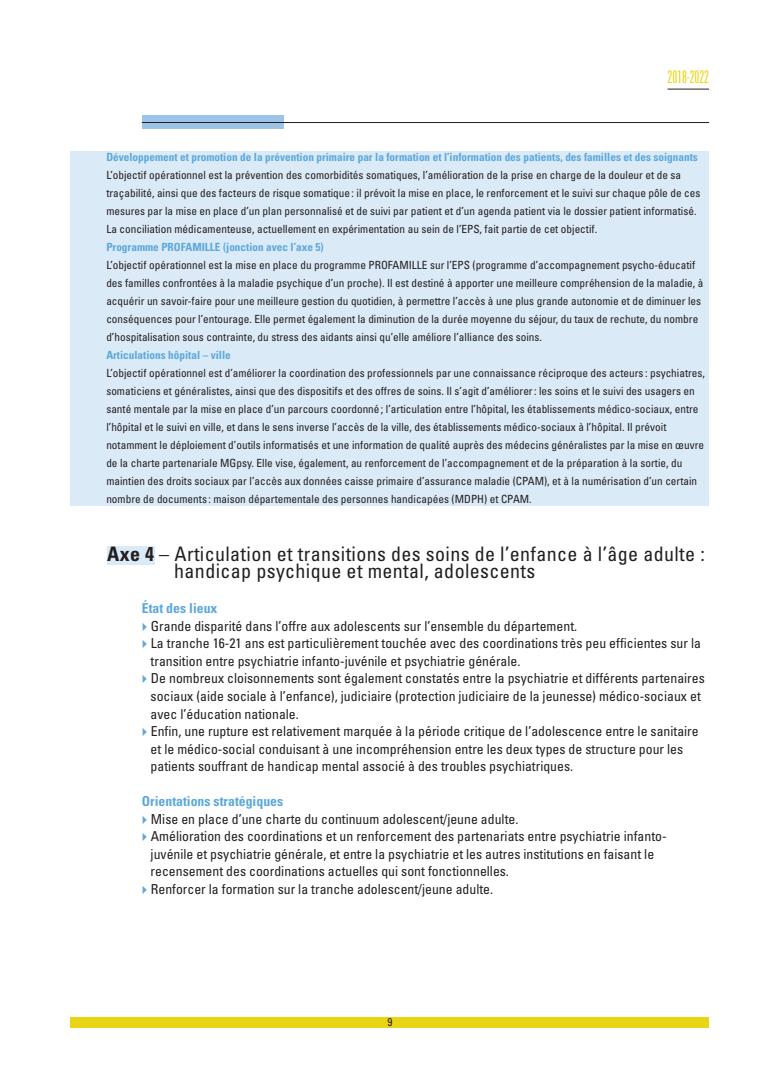
<style>
.page{position:relative;width:780px;height:1088px;background:#fff}
.page>*{position:absolute;margin:0;border:0;box-sizing:border-box;transform-origin:0 0}
.t1{font:condensed 20px/17.5px "Univers";letter-spacing:.02em;color:#231f20}
.t2{font:300 ultra-condensed 17.5px "Univers";color:#ead515}
.t3{font:condensed 13.75px/17.5px "Univers";color:#231f20}
.t4{font:700 condensed 13.75px "Univers";color:#5ba8dc}
.t5{font:condensed 11.25px/18px "Univers";color:#231f20}
.t6{font:700 condensed 11.25px "Univers";color:#5ba8dc}
.s1{font-weight:700}
</style>
<div class="page">
<div style="left:142px;top:116px;width:141px;height:13px;background:#9dc4e8"></div>
<hr style="left:142px;top:122px;width:567px;height:1px;background:#231f20">
<div style="left:71px;top:152px;width:638px;height:353px;background:#dbeaf7"></div>
<div style="left:107px;top:546px;width:47px;height:19px;background:#dbeaf7"></div>
<div style="left:71px;top:1017px;width:638px;height:10px;background:#ead515"></div>
<hr style="left:667px;top:89px;width:42px;height:1px;background:#231f20">
<h2 class="t2" style="left:667px;top:71px;width:43px">2018-2022</h2>
<p class="t6" style="left:106px;top:153px;width:593px">Développement et promotion de la prévention primaire par la formation et l’information des patients, des familles et des soignants</p>
<p class="t5" style="left:106px;top:167px;width:595px">L’objectif opérationnel est la prévention des comorbidités somatiques, l’amélioration de la prise en charge de la douleur et de sa traçabilité, ainsi que des facteurs de risque somatique: il prévoit la mise en place, le renforcement et le suivi sur chaque pôle de ces mesures par la mise en place d’un plan personnalisé et de suivi par patient et d’un agenda patient via le dossier patient informatisé.<br>La conciliation médicamenteuse, actuellement en expérimentation au sein de l’EPS, fait partie de cet objectif.</p>
<p class="t6" style="left:106px;top:243px;width:219px">Programme PROFAMILLE (jonction avec l’axe 5)</p>
<p class="t5" style="left:106px;top:257px;width:598px">L’objectif opérationnel est la mise en place du programme PROFAMILLE sur l’EPS (programme d’accompagnement psycho-éducatif des familles confrontées à la maladie psychique d’un proche). Il est destiné à apporter une meilleure compréhension de la maladie, à acquérir un savoir-faire pour une meilleure gestion du quotidien, à permettre l’accès à une plus grande autonomie et de diminuer les conséquences pour l’entourage. Elle permet également la diminution de la durée moyenne du séjour, du taux de rechute, du nombre d’hospitalisation sous contrainte, du stress des aidants ainsi qu’elle améliore l’alliance des soins.</p>
<p class="t6" style="left:106px;top:351px;width:126px">Articulations hôpital – ville</p>
<p class="t5" style="left:106px;top:365px;width:600px">L’objectif opérationnel est d’améliorer la coordination des professionnels par une connaissance réciproque des acteurs : psychiatres, somaticiens et généralistes, ainsi que des dispositifs et des offres de soins. Il s’agit d’améliorer: les soins et le suivi des usagers en santé mentale par la mise en place d’un parcours coordonné; l’articulation entre l’hôpital, les établissements médico-sociaux, entre l’hôpital et le suivi en ville, et dans le sens inverse l’accès de la ville, des établissements médico-sociaux à l’hôpital. Il prévoit notamment le déploiement d’outils informatisés et une information de qualité auprès des médecins généralistes par la mise en œuvre de la charte partenariale MGpsy. Elle vise, également, au renforcement de l’accompagnement et de la préparation à la sortie, du maintien des droits sociaux par l’accès aux données caisse primaire d’assurance maladie (CPAM), et à la numérisation d’un certain nombre de documents : maison départementale des personnes handicapées (MDPH) et CPAM.</p>
<h1 class="t1" style="left:174px;top:547px;width:532px;text-indent:-67px"><span class="s1">Axe 4</span> – Articulation et transitions des soins de l’enfance à l’âge adulte : handicap psychique et mental, adolescents</h1>
<p class="t4" style="left:142px;top:603px;width:77px">État des lieux</p>
<p class="t3" style="left:151px;top:618px;width:555px">Grande disparité dans l’offre aux adolescents sur l’ensemble du département.<br>La tranche 16-21 ans est particulièrement touchée avec des coordinations très peu efficientes sur la transition entre psychiatrie infanto-juvénile et psychiatrie générale.<br>De nombreux cloisonnements sont également constatés entre la psychiatrie et différents partenaires sociaux (aide sociale à l’enfance), judiciaire (protection judiciaire de la jeunesse) médico-sociaux et avec l’éducation nationale.<br>Enfin, une rupture est relativement marquée à la période critique de l’adolescence entre le sanitaire et le médico-social conduisant à une incompréhension entre les deux types de structure pour les patients souffrant de handicap mental associé à des troubles psychiatriques.</p>
<p class="t4" style="left:142px;top:796px;width:143px">Orientations stratégiques</p>
<p class="t3" style="left:151px;top:811px;width:517px">Mise en place d’une charte du continuum adolescent/jeune adulte.<br>Amélioration des coordinations et un renforcement des partenariats entre psychiatrie infanto&shy;juvénile et psychiatrie générale, et entre la psychiatrie et les autres institutions en faisant le recensement des coordinations actuelles qui sont fonctionnelles.<br>Renforcer la formation sur la tranche adolescent/jeune adulte.</p>
<p class="t5" style="left:387px;top:1013px;width:6px">9</p>
</div>
